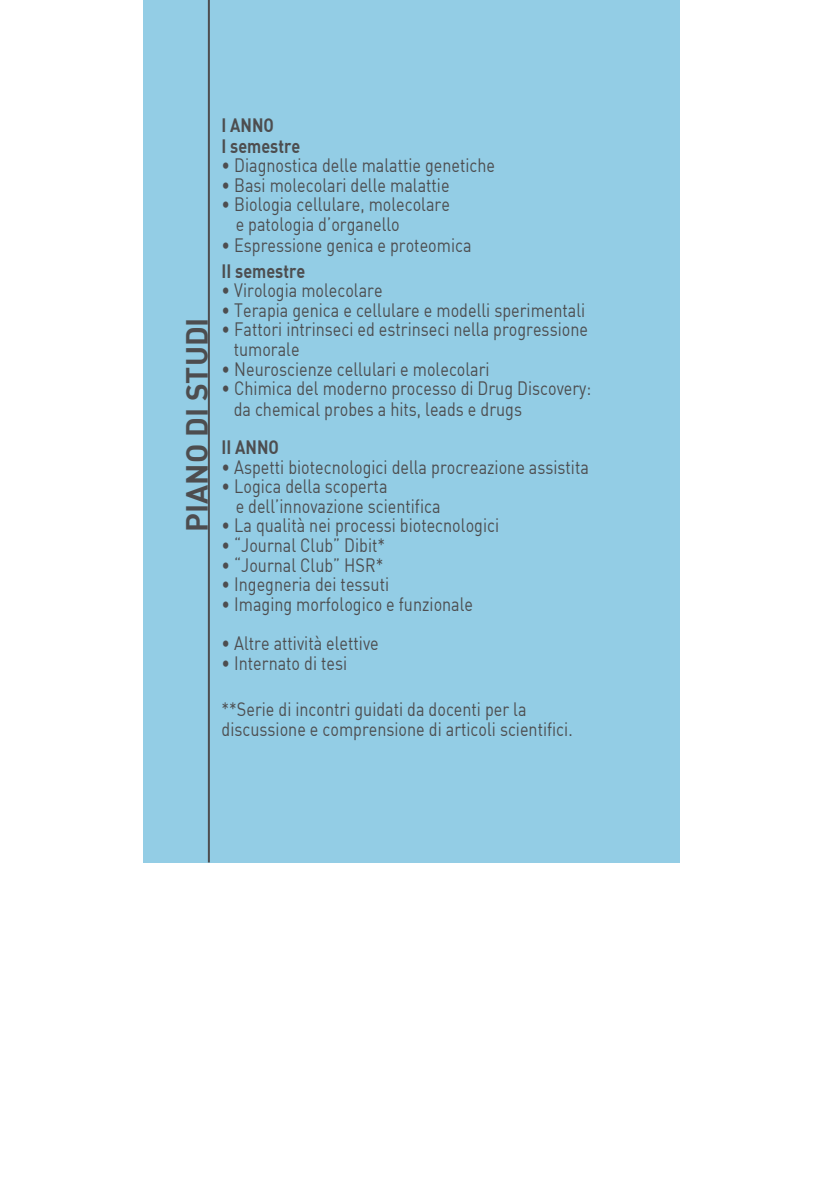
<style>
.page{position:relative;width:823px;height:1191px;background:#fff}
.page>*{position:absolute;margin:0;border:0;box-sizing:border-box;transform-origin:0 0}
.t1{font:30px "DIN Bold";color:#4d4d4f}
.t2{font:19px/19.6px "DIN";color:#4d4d4f;scale:.85 1}
.t3{font:19px/21px "DIN Bold";color:#4d4d4f;scale:.85 1}
</style>
<div class="page">
<div style="left:143px;top:0;width:536px;height:862px;background:#93cde5"></div>
<hr style="left:208px;top:0;width:2px;height:862px;background:#4d4d4f">
<h1 class="t1" style="left:177px;top:532px;width:216px;rotate:-90deg">PIANO DI STUDI</h1>
<p class="t3" style="left:221px;top:113px;width:94px">I ANNO<br>I semestre</p>
<p class="t2" style="left:221px;top:155px;width:323px">• Diagnostica delle malattie genetiche</p>
<p class="t2" style="left:221px;top:175px;width:269px">• Basi molecolari delle malattie</p>
<p class="t2" style="left:235px;top:194px;width:253px;text-indent:-14px">• Biologia cellulare, molecolare e patologia d’organello</p>
<p class="t2" style="left:221px;top:235px;width:295px">• Espressione genica e proteomica</p>
<p class="t3" style="left:221px;top:259px;width:100px">II semestre</p>
<p class="t2" style="left:221px;top:280px;width:191px">• Virologia molecolare</p>
<p class="t2" style="left:221px;top:300px;width:429px">• Terapia genica e cellulare e modelli sperimentali</p>
<p class="t2" style="left:233px;top:319px;width:418px;text-indent:-12px">• Fattori intrinseci ed estrinseci nella progressione tumorale</p>
<p class="t2" style="left:221px;top:359px;width:317px">• Neuroscienze cellulari e molecolari</p>
<p class="t2" style="left:233px;top:377px;width:422px;line-height:21px;text-indent:-12px">• Chimica del moderno processo di Drug Discovery: da chemical probes a hits, leads e drugs</p>
<p class="t3" style="left:221px;top:436px;width:69px">II ANNO</p>
<p class="t2" style="left:221px;top:456px;width:433px">• Aspetti biotecnologici della procreazione assistita</p>
<p class="t2" style="left:235px;top:476px;width:242px;text-indent:-14px">• Logica della scoperta<br>e dell’innovazione scientifica</p>
<p class="t2" style="left:221px;top:515px;width:328px">• La qualità nei processi biotecnologici</p>
<p class="t2" style="left:221px;top:535px;width:194px">• “Journal Club” Dibit*</p>
<p class="t2" style="left:221px;top:554px;width:192px">• “Journal Club” HSR*</p>
<p class="t2" style="left:221px;top:574px;width:198px">• Ingegneria dei tessuti</p>
<p class="t2" style="left:221px;top:594px;width:297px">• Imaging morfologico e funzionale</p>
<p class="t2" style="left:221px;top:633px;width:186px">• Altre attività elettive</p>
<p class="t2" style="left:221px;top:652px;width:149px">• Internato di tesi</p>
<p class="t2" style="left:221px;top:699px;width:414px">**Serie di incontri guidati da docenti per la discussione e comprensione di articoli scientifici.</p>
</div>
